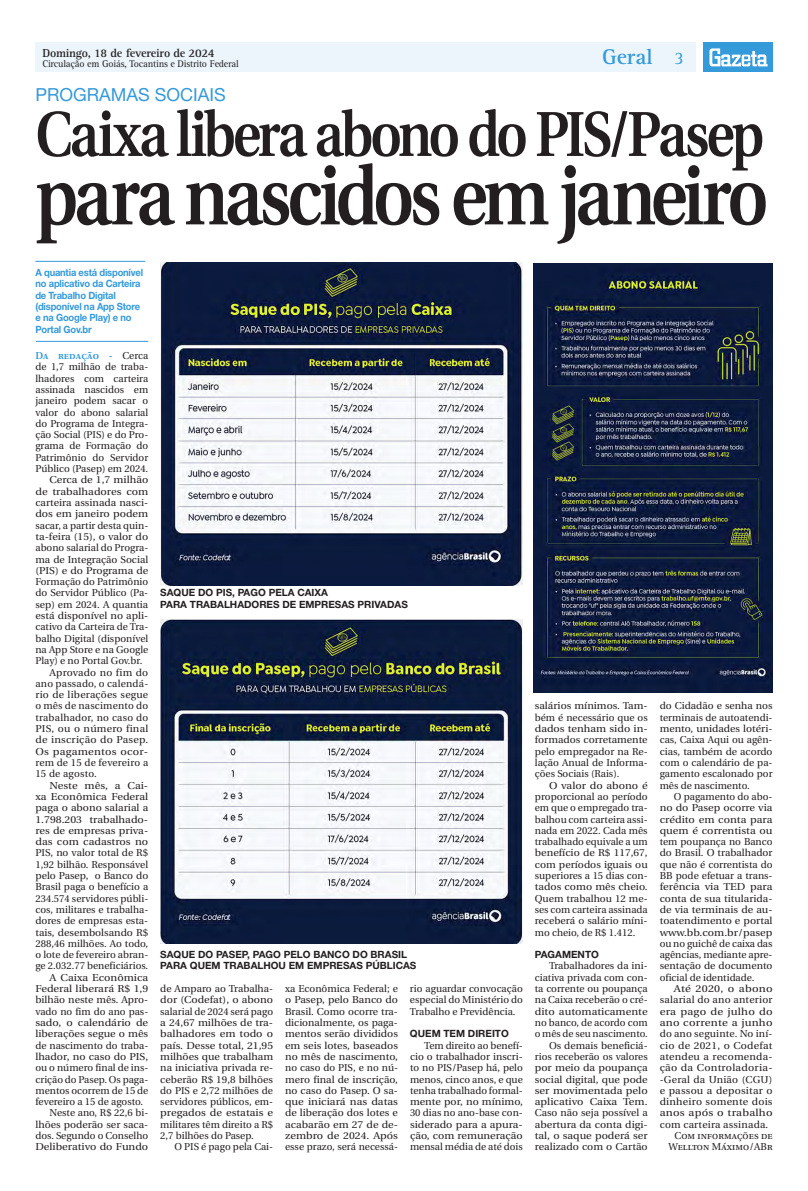
<style>
.page{position:relative;width:808px;height:1191px;background:#fff}
.page>*{position:absolute;margin:0;border:0;box-sizing:border-box;transform-origin:0 0}
.Manchete{font:600 82.5px "Utopia";letter-spacing:-.055em;color:#231f20;scale:.85 1}
.Manchete-2{font:600 63.4px "Utopia";letter-spacing:-.055em;color:#231f20;scale:.85 1}
.t1{font:700 22px "Rotis Serif Std";color:#349ada}
.Retranca{font:18px "Helvetica Neue LT Std";color:#349ada}
.t2{font:18px "Rotis Serif Std";color:#349ada}
.t3{font:700 12px "Rotis Serif Std";letter-spacing:-.02em;color:#231f20}
.TExto_Corrido{font:10px/11.3px "Utopia";color:#231f20;text-align:justify}
.TExto_Corrido-2{font:10px/11.3px "Utopia";color:#231f20;text-align:justify;scale:1.1 1}
.TExto_Corrido-3{font:10px/11.3px "Utopia";color:#231f20;text-align:justify;scale:1.09 1}
.TExto_Corrido-4{font:10px/11.3px "Utopia";color:#231f20;text-align:justify;scale:1.13 1}
.Repórter{font:10px/11.3px "Utopia";color:#231f20;text-align:justify}
.TExto_Corrido-5{font:10px/11.3px "Utopia";color:#231f20;text-align:justify;scale:1.04 1}
.Intertítulo{font:700 10px "Helvetica Neue LT Std";color:#231f20}
.TExto_Corrido-6{font:10px/11.3px "Utopia";color:#231f20;text-align:justify;scale:1.06 1}
.Olho{font:700 10px/11.3px "Helvetica Neue LT Std";letter-spacing:-.02em;color:#349ada;scale:.94 1}
.t4{font:10px "Rotis Serif Std";letter-spacing:-.02em;color:#231f20}
.TExto_Corrido-7{font:10px/11.3px "Utopia Regular SC";letter-spacing:.01em;color:#231f20;text-align:center}
.s1{font-family:"Utopia Semibold SC";color:#349ada}
</style>
<div class="page">
<div style="left:35px;top:43px;width:661px;height:29px;background:#ebf5fb"></div>
<div style="left:703px;top:43px;width:69px;height:29px;background:#349ada"></div>
<svg style="left:709px;top:48px;width:59px;height:18px"></svg>
<hr style="left:35px;top:261px;width:110px;height:1px;background:#349ada">
<hr style="left:36px;top:341px;width:112px;height:1px;background:#349ada">
<img style="left:160px;top:263px;width:363px;height:323px">
<img style="left:160px;top:619px;width:363px;height:324px">
<img style="left:533px;top:264px;width:239px;height:428px">
<p class="t3" style="left:43px;top:46px;width:174px">Domingo, 18 de fevereiro de 2024</p>
<p class="t4" style="left:43px;top:58px;width:198px">Circulação em Goiás, Tocantins e Distrito Federal</p>
<p class="t1" style="left:602px;top:44px;width:52px">Geral</p>
<p class="t2" style="left:674px;top:47px;width:11px">3</p>
<p class="Retranca" style="left:35px;top:83px;width:192px">PROGRAMAS SOCIAIS</p>
<p class="Manchete-2" style="left:35px;top:99px;width:859px">Caixa libera abono do PIS/Pasep</p>
<p class="Manchete" style="left:35px;top:150px;width:864px">para nascidos em janeiro</p>
<p class="Olho" style="left:35px;top:266px;width:116px">A quantia está disponível no aplicativo da Carteira de Trabalho Digital (disponível na App Store e na Google Play) e no<br>Portal Gov.br</p>
<p class="Repórter" style="left:35px;top:350px;width:114px"><span class="s1">Da redação -</span> Cerca de 1,7 milhão de traba&shy;lhadores com carteira assinada nascidos em janeiro podem sacar o valor do abono salarial do Programa de Integra&shy;ção Social (PIS) e do Pro&shy;grama de Formação do Patrimônio do Servidor Público (Pasep) em 2024.</p>
<p class="TExto_Corrido-3" style="left:35px;top:474px;width:105px;text-indent:14px">Cerca de 1,7 milhão de trabalhadores com carteira assinada nasci&shy;dos em janeiro podem sacar, a partir desta quin&shy;ta-feira (15), o valor do abono salarial do Progra&shy;ma de Integração Social (PIS) e do Programa de Formação do Patrimônio do Servidor Público (Pa&shy;sep) em 2024. A quantia está disponível no apli&shy;cativo da Carteira de Tra&shy;balho Digital (disponível na App Store e na Google Play) e no Portal Gov.br.</p>
<p class="TExto_Corrido-5" style="left:35px;top:666px;width:110px;text-indent:14px">Aprovado no fim do ano passado, o calendá&shy;rio de liberações segue o mês de nascimento do trabalhador, no caso do PIS, ou o número final de inscrição do Pasep.<br>Os pagamentos ocor&shy;rem de 15 de fevereiro a 15 de agosto.</p>
<p class="TExto_Corrido-2" style="left:35px;top:779px;width:104px;text-indent:14px">Neste mês, a Cai&shy;xa Econômica Federal paga o abono salarial a 1.798.203 trabalhado&shy;res de empresas priva&shy;das com cadastros no PIS, no valor total de R$ 1,92 bilhão. Responsável pelo Pasep, o Banco do Brasil paga o benefício a 234.574 servidores públi&shy;cos, militares e trabalha&shy;dores de empresas esta&shy;tais, desembolsando R$ 288,46 milhões. Ao todo, o lote de fevereiro abran&shy;ge 2.032.77 beneficiários.</p>
<p class="TExto_Corrido-2" style="left:35px;top:972px;width:104px;text-indent:14px">A Caixa Econômica Federal liberará R$ 1,9 bilhão neste mês. Apro&shy;vado no fim do ano pas&shy;sado, o calendário de liberações segue o mês de nascimento do traba&shy;lhador, no caso do PIS, ou o número final de ins&shy;crição do Pasep. Os paga&shy;mentos ocorrem de 15 de fevereiro a 15 de agosto.</p>
<p class="TExto_Corrido" style="left:35px;top:1107px;width:114px;text-indent:14px">Neste ano, R$ 22,6 bi&shy;lhões poderão ser saca&shy;dos. Segundo o Conselho Deliberativo do Fundo</p>
<p class="Intertítulo" style="left:160px;top:586px;width:169px">SAQUE DO PIS, PAGO PELA CAIXA</p>
<p class="Intertítulo" style="left:160px;top:598px;width:249px">PARA TRABALHADORES DE EMPRESAS PRIVADAS</p>
<p class="Intertítulo" style="left:160px;top:948px;width:248px">SAQUE DO PASEP, PAGO PELO BANCO DO BRASIL</p>
<p class="Intertítulo" style="left:160px;top:959px;width:258px">PARA QUEM TRABALHOU EM EMPRESAS PÚBLICAS</p>
<p class="TExto_Corrido" style="left:160px;top:983px;width:114px">de Amparo ao Trabalha&shy;dor (Codefat), o abono salarial de 2024 será pago a 24,67 milhões de tra&shy;balhadores em todo o país. Desse total, 21,95 milhões que trabalham na iniciativa privada re&shy;ceberão R$ 19,8 bilhões do PIS e 2,72 milhões de servidores públicos, em&shy;pregados de estatais e militares têm direito a R$ 2,7 bilhões do Pasep.</p>
<p class="TExto_Corrido" style="left:174px;top:1141px;width:100px">O PIS é pago pela Cai-</p>
<p class="TExto_Corrido" style="left:285px;top:983px;width:114px">xa Econômica Federal; e o Pasep, pelo Banco do Brasil. Como ocorre tra&shy;dicionalmente, os paga&shy;mentos serão divididos em seis lotes, baseados no mês de nascimento, no caso do PIS, e no nú&shy;mero final de inscrição, no caso do Pasep. O sa&shy;que iniciará nas datas de liberação dos lotes e acabarão em 27 de de&shy;zembro de 2024. Após esse prazo, será necessá-</p>
<p class="TExto_Corrido" style="left:410px;top:983px;width:114px">rio aguardar convocação especial do Ministério do Trabalho e Previdência.</p>
<p class="Intertítulo" style="left:410px;top:1027px;width:100px">QUEM TEM DIREITO</p>
<p class="TExto_Corrido" style="left:410px;top:1039px;width:114px;text-indent:14px">Tem direito ao benefí&shy;cio o trabalhador inscri&shy;to no PIS/Pasep há, pelo menos, cinco anos, e que tenha trabalhado formal&shy;mente por, no mínimo, 30 dias no ano-base con&shy;siderado para a apura&shy;ção, com remuneração mensal média de até dois</p>
<p class="TExto_Corrido-6" style="left:535px;top:700px;width:108px">salários mínimos. Tam&shy;bém é necessário que os dados tenham sido in&shy;formados corretamente pelo empregador na Re&shy;lação Anual de Informa&shy;ções Sociais (Rais).</p>
<p class="TExto_Corrido-2" style="left:535px;top:779px;width:104px;text-indent:14px">O valor do abono é proporcional ao período em que o empregado tra&shy;balhou com carteira assi&shy;nada em 2022. Cada mês trabalhado equivale a um benefício de R$ 117,67, com períodos iguais ou superiores a 15 dias con&shy;tados como mês cheio.<br>Quem trabalhou 12 me&shy;ses com carteira assinada receberá o salário míni&shy;mo cheio, de R$ 1.412.</p>
<p class="Intertítulo" style="left:535px;top:948px;width:66px">PAGAMENTO</p>
<p class="TExto_Corrido" style="left:535px;top:960px;width:114px;text-indent:14px">Trabalhadores da ini&shy;ciativa privada com con&shy;ta corrente ou poupança na Caixa receberão o cré&shy;dito automaticamente no banco, de acordo com o mês de seu nascimento.</p>
<p class="TExto_Corrido" style="left:535px;top:1039px;width:114px;text-indent:14px">Os demais beneficiá&shy;rios receberão os valores por meio da poupança social digital, que pode ser movimentada pelo aplicativo Caixa Tem.<br>Caso não seja possível a abertura da conta digi&shy;tal, o saque poderá ser realizado com o Cartão</p>
<p class="TExto_Corrido" style="left:660px;top:700px;width:114px">do Cidadão e senha nos terminais de autoatendi&shy;mento, unidades lotéri&shy;cas, Caixa Aqui ou agên&shy;cias, também de acordo com o calendário de pa&shy;gamento escalonado por mês de nascimento.</p>
<p class="TExto_Corrido" style="left:660px;top:791px;width:114px;text-indent:14px">O pagamento do abo&shy;no do Pasep ocorre via crédito em conta para quem é correntista ou tem poupança no Banco do Brasil. O trabalhador que não é correntista do BB pode efetuar a trans&shy;ferência via TED para conta de sua titularida&shy;de via terminais de au&shy;toatendimento e portal www.bb.com.br/pasep ou no guichê de caixa das agências, mediante apre&shy;sentação de documento oficial de identidade.</p>
<p class="TExto_Corrido-4" style="left:660px;top:983px;width:101px;text-indent:14px">Até 2020, o abono salarial do ano anterior era pago de julho do ano corrente a junho do ano seguinte. No iní&shy;cio de 2021, o Codefat atendeu a recomenda&shy;ção da Controladoria--Geral da União (CGU) e passou a depositar o dinheiro somente dois anos após o trabalho com carteira assinada.</p>
<p class="TExto_Corrido-7" style="left:668px;top:1130px;width:106px">Com informações de<br>Wellton Máximo/ABr</p>
</div>
